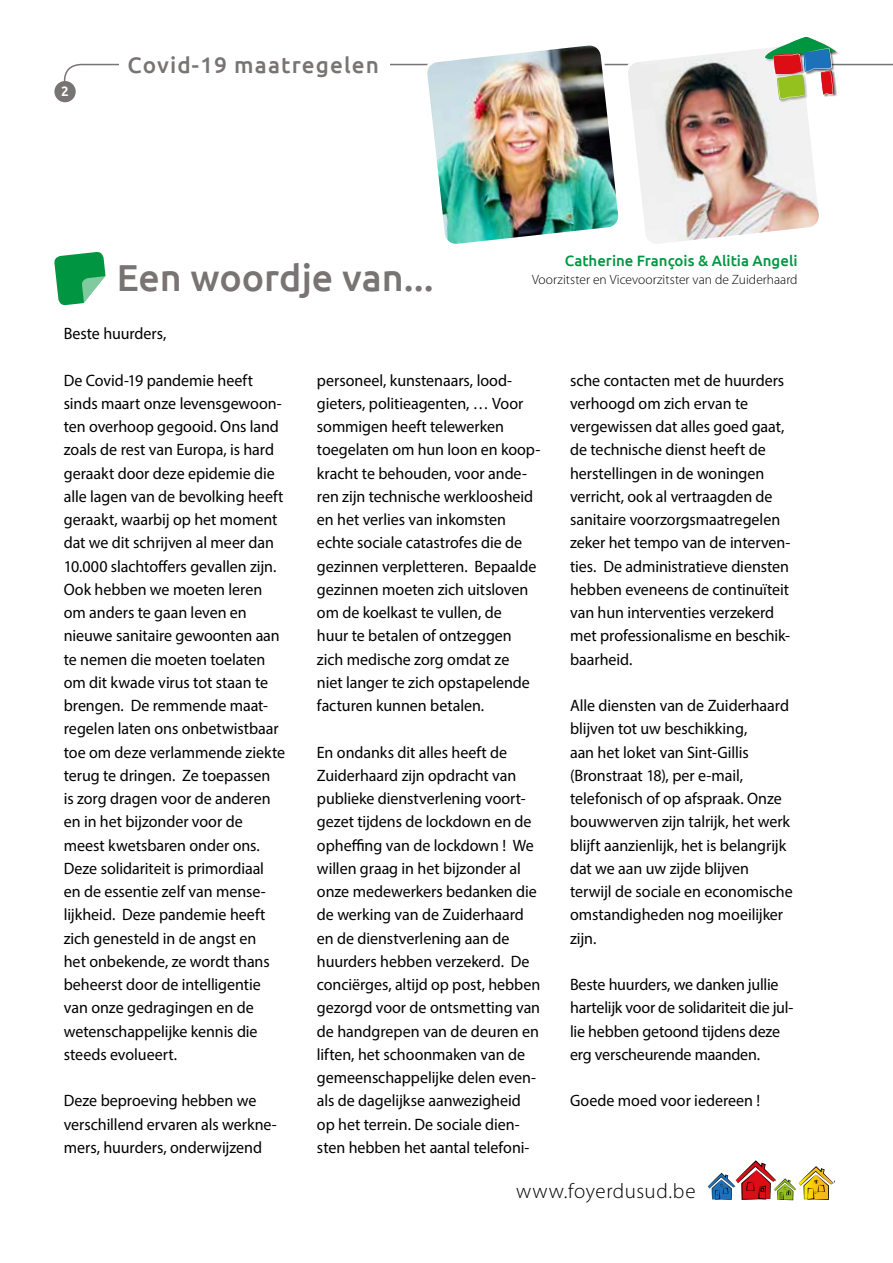
<style>
.page{position:relative;width:893px;height:1263px;background:#fff}
.page>*{position:absolute;margin:0;border:0;box-sizing:border-box;transform-origin:0 0}
.t1{font:500 37.5px "Ubuntu";color:#787473}
.t2{font:500 22.5px "Ubuntu";letter-spacing:.05em;color:#787473}
.t3{font:300 21px "Myriad Pro";letter-spacing:.025em;color:#000}
.t4{font:16.5px/23.2px "Myriad Pro";color:#000}
.t5{font:500 15px "Ubuntu";color:#009641}
.t6{font:700 15px "Ubuntu Mono";color:#fff}
.t7{font:300 13.5px "Myriad Pro";letter-spacing:.005em;color:#000}
</style>
<div class="page">
<div style="left:54px;top:81px;width:22px;height:21px;background:#787473;border-radius:50%"></div>
<img style="left:63px;top:37px;width:830px;height:207px">
<img style="left:708px;top:1160px;width:127px;height:40px">
<svg style="left:54px;top:252px;width:52px;height:53px"></svg>
<p class="t6" style="left:61px;top:84px;width:9px">2</p>
<h2 class="t2" style="left:128px;top:50px;width:253px">Covid-19 maatregelen</h2>
<h1 class="t1" style="left:117px;top:254px;width:318px">Een woordje van...</h1>
<p class="t5" style="left:565px;top:251px;width:234px">Catherine François &amp; Alitia Angeli</p>
<p class="t7" style="left:532px;top:272px;width:267px">Voorzitster en Vicevoorzitster van de Zuiderhaard</p>
<p class="t4" style="left:64px;top:322px;width:104px">Beste huurders,</p>
<p class="t4" style="left:64px;top:368px;width:223px">De Covid-19 pandemie heeft sinds maart onze levensgewoon&shy;ten overhoop gegooid. Ons land zoals de rest van Europa, is hard geraakt door deze epidemie die alle lagen van de bevolking heeft geraakt, waarbij op het moment dat we dit schrijven al meer dan<br>10.000 slachtoffers gevallen zijn.<br>Ook hebben we moeten leren om anders te gaan leven en nieuwe sanitaire gewoonten aan te nemen die moeten toelaten om dit kwade virus tot staan te brengen. De remmende maat&shy;regelen laten ons onbetwistbaar toe om deze verlammende ziekte terug te dringen. Ze toepassen<br>is zorg dragen voor de anderen en in het bijzonder voor de meest kwetsbaren onder ons.<br>Deze solidariteit is primordiaal<br>en de essentie zelf van mense&shy;lijkheid. Deze pandemie heeft zich genesteld in de angst en<br>het onbekende, ze wordt thans beheerst door de intelligentie van onze gedragingen en de wetenschappelijke kennis die steeds evolueert.</p>
<p class="t4" style="left:64px;top:1089px;width:215px">Deze beproeving hebben we verschillend ervaren als werkne&shy;mers, huurders, onderwijzend</p>
<p class="t4" style="left:317px;top:368px;width:225px">personeel, kunstenaars, lood&shy;gieters, politieagenten, … Voor sommigen heeft telewerken toegelaten om hun loon en koop&shy;kracht te behouden, voor ande&shy;ren zijn technische werkloosheid en het verlies van inkomsten echte sociale catastrofes die de gezinnen verpletteren. Bepaalde gezinnen moeten zich uitsloven om de koelkast te vullen, de<br>huur te betalen of ontzeggen zich medische zorg omdat ze<br>niet langer te zich opstapelende facturen kunnen betalen.</p>
<p class="t4" style="left:317px;top:740px;width:225px">En ondanks dit alles heeft de<br>Zuiderhaard zijn opdracht van publieke dienstverlening voort&shy;gezet tijdens de lockdown en de opheffing van de lockdown ! We willen graag in het bijzonder al onze medewerkers bedanken die de werking van de Zuiderhaard en de dienstverlening aan de huurders hebben verzekerd. De conciërges, altijd op post, hebben gezorgd voor de ontsmetting van de handgrepen van de deuren en liften, het schoonmaken van de gemeenschappelijke delen even&shy;als de dagelijkse aanwezigheid op het terrein. De sociale dien&shy;sten hebben het aantal telefoni-</p>
<p class="t4" style="left:570px;top:368px;width:222px">sche contacten met de huurders verhoogd om zich ervan te vergewissen dat alles goed gaat, de technische dienst heeft de herstellingen in de woningen verricht, ook al vertraagden de sanitaire voorzorgsmaatregelen zeker het tempo van de interven&shy;ties. De administratieve diensten hebben eveneens de continuïteit van hun interventies verzekerd met professionalisme en beschik&shy;baarheid.</p>
<p class="t4" style="left:570px;top:694px;width:224px">Alle diensten van de Zuiderhaard blijven tot uw beschikking,<br>aan het loket van Sint-Gillis (Bronstraat 18), per e-mail, telefonisch of op afspraak. Onze bouwwerven zijn talrijk, het werk blijft aanzienlijk, het is belangrijk dat we aan uw zijde blijven terwijl de sociale en economische omstandigheden nog moeilijker zijn.</p>
<p class="t4" style="left:570px;top:973px;width:225px">Beste huurders, we danken jullie hartelijk voor de solidariteit die jul&shy;lie hebben getoond tijdens deze erg verscheurende maanden.</p>
<p class="t4" style="left:570px;top:1089px;width:192px">Goede moed voor iedereen !</p>
<p class="t3" style="left:516px;top:1179px;width:181px">www.foyerdusud.be</p>
</div>
